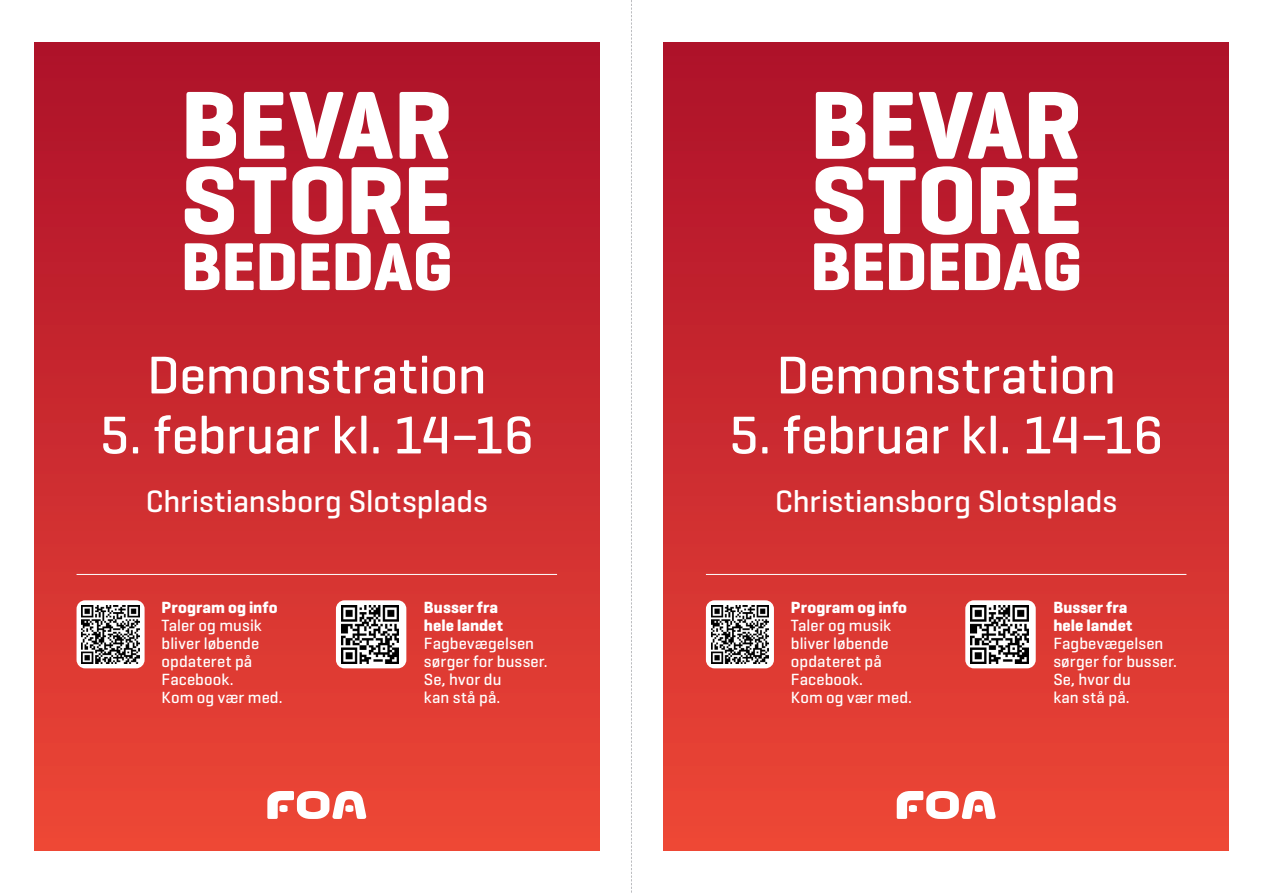
<style>
.page{position:relative;width:1263px;height:893px;background:#fff}
.page>*{position:absolute;margin:0;border:0;box-sizing:border-box;transform-origin:0 0}
.t1{font:700 98.4px "Geogrotesque";letter-spacing:-.005em;color:#fff}
.t2{font:700 68.85px "Geogrotesque";letter-spacing:-.01em;color:#fff}
.t3{font:500 54px "Geogrotesque";letter-spacing:-.01em;color:#fff}
.t4{font:500 31.5px "Geogrotesque";color:#fff}
.t5{font:500 16.5px/18px "Geogrotesque";letter-spacing:.005em;color:#fff}
.t6{font:700 16.5px/18px "Geogrotesque";letter-spacing:.005em;color:#fff}
</style>
<div class="page">
<div style="left:663px;top:43px;width:566px;height:807px;background:linear-gradient(to bottom,#ad1029,#ed4736)"></div>
<div style="left:34px;top:43px;width:566px;height:807px;background:linear-gradient(to bottom,#ad1029,#ed4736)"></div>
<svg style="left:631px;top:0;width:1px;height:893px"></svg>
<svg style="left:267px;top:791px;width:100px;height:28px"></svg>
<svg style="left:897px;top:791px;width:99px;height:28px"></svg>
<svg style="left:77px;top:600px;width:68px;height:68px"></svg>
<img style="left:82px;top:606px;width:57px;height:57px">
<div style="left:706px;top:600px;width:68px;height:68px;background:#fff;border-radius:9px"></div>
<img style="left:711px;top:606px;width:58px;height:57px">
<div style="left:336px;top:600px;width:70px;height:68px;background:#fff;border-radius:9px"></div>
<img style="left:341px;top:606px;width:58px;height:57px">
<div style="left:965px;top:600px;width:71px;height:68px;background:linear-gradient(to right,#fff,#fff);border-radius:9px"></div>
<img style="left:971px;top:606px;width:57px;height:57px">
<hr style="left:77px;top:574px;width:480px;height:1px;background:#fff">
<hr style="left:706px;top:574px;width:480px;height:1px;background:#fff">
<p class="t1" style="left:181px;top:64px;width:274px">BEVAR</p>
<p class="t1" style="left:181px;top:139px;width:273px">STORE</p>
<p class="t2" style="left:181px;top:224px;width:274px">BEDEDAG</p>
<p class="t3" style="left:147px;top:341px;width:341px">Demonstration</p>
<p class="t3" style="left:100px;top:401px;width:436px">5. februar kl. 14–16</p>
<p class="t4" style="left:146px;top:482px;width:344px">Christiansborg Slotsplads</p>
<p class="t6" style="left:162px;top:598px;width:118px">Program og info</p>
<p class="t5" style="left:162px;top:616px;width:123px">Taler og musik bliver løbende opdateret på<br>Facebook.<br>Kom og vær med.</p>
<p class="t6" style="left:424px;top:598px;width:81px">Busser fra hele landet</p>
<p class="t5" style="left:424px;top:634px;width:125px">Fagbevægelsen sørger for busser.<br>Se, hvor du<br>kan stå på.</p>
<p class="t1" style="left:810px;top:64px;width:274px">BEVAR</p>
<p class="t1" style="left:810px;top:139px;width:273px">STORE</p>
<p class="t2" style="left:810px;top:224px;width:274px">BEDEDAG</p>
<p class="t3" style="left:776px;top:341px;width:341px">Demonstration</p>
<p class="t3" style="left:729px;top:401px;width:436px">5. februar kl. 14–16</p>
<p class="t4" style="left:775px;top:482px;width:344px">Christiansborg Slotsplads</p>
<p class="t6" style="left:791px;top:598px;width:118px">Program og info</p>
<p class="t5" style="left:791px;top:616px;width:123px">Taler og musik bliver løbende opdateret på<br>Facebook.<br>Kom og vær med.</p>
<p class="t6" style="left:1053px;top:598px;width:81px">Busser fra hele landet</p>
<p class="t5" style="left:1053px;top:634px;width:125px">Fagbevægelsen sørger for busser.<br>Se, hvor du<br>kan stå på.</p>
</div>
